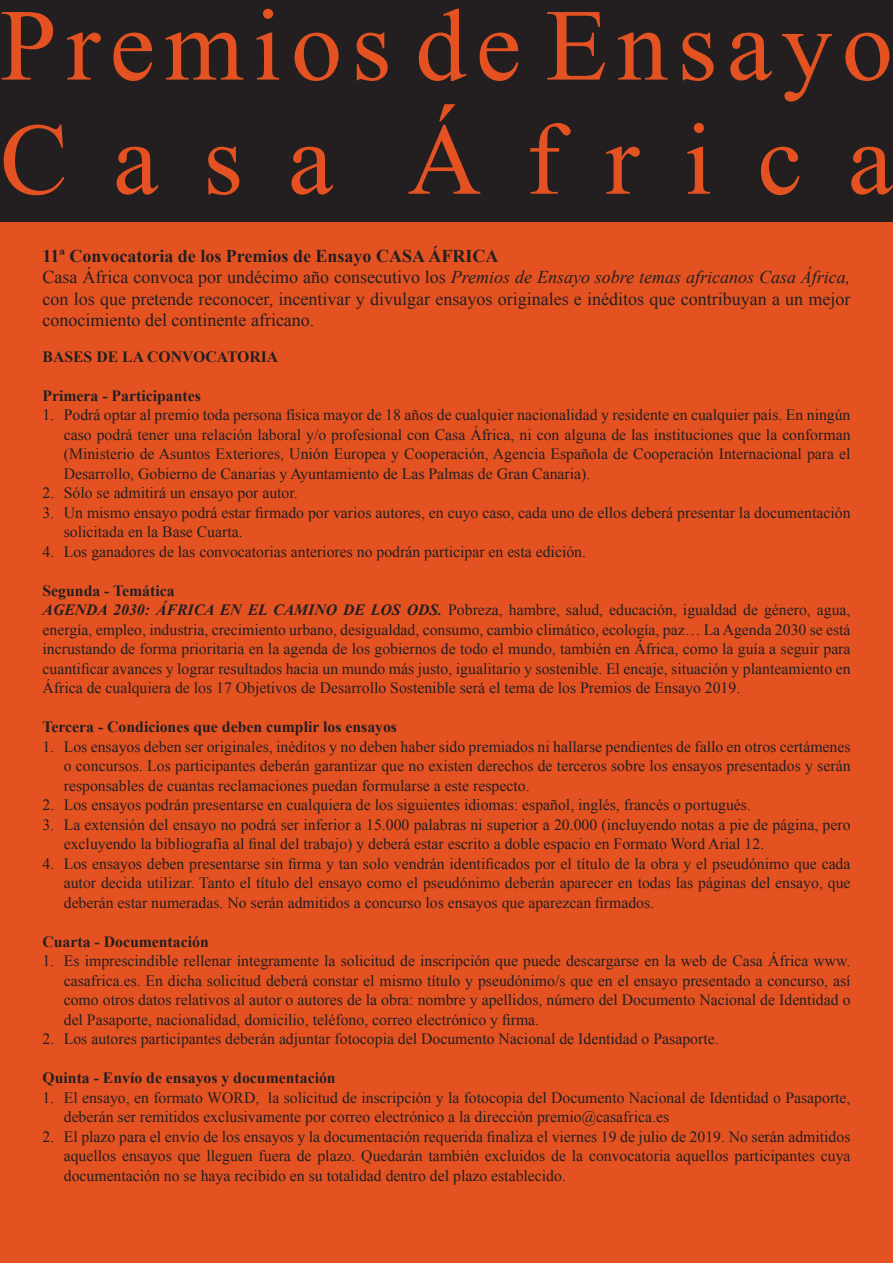
<style>
.page{position:relative;width:893px;height:1263px;background:#e55222}
.page>*{position:absolute;margin:0;border:0;box-sizing:border-box;transform-origin:0 0}
.t1{font:102px/114.1px "Times New Roman";letter-spacing:.095em;color:#e55222}
.t2{font:18px/21.6px "Times New Roman";color:#231f20}
.t3{font:15.75px/19.5px "Times New Roman";color:#231f20;text-align:justify}
.t4{font:700 15.75px "Times New Roman";color:#231f20}
.s1{font-weight:700}
.s2{font-style:italic}
.s3{font-weight:700;font-style:italic}
</style>
<div class="page">
<div style="left:0;top:0;width:893px;height:221px;background:#231f20"></div>
<h1 class="t1" style="left:0;top:-12px;width:894px">Premios de Ensayo<br>C a s a Á f r i c a</h1>
<p class="t2" style="left:43px;top:245px;width:809px"><span class="s1">11ª Convocatoria de los Premios de Ensayo CASA ÁFRICA<br></span>Casa África convoca por undécimo año consecutivo los <span class="s2">Premios de Ensayo sobre temas africanos Casa África, </span>con los que pretende reconocer, incentivar y divulgar ensayos originales e inéditos que contribuyan a un mejor conocimiento del continente africano.</p>
<p class="t4" style="left:43px;top:347px;width:237px">BASES DE LA CONVOCATORIA</p>
<p class="t4" style="left:43px;top:386px;width:160px">Primera - Participantes</p>
<p class="t3" style="left:64px;top:405px;width:788px;text-indent:-21px">1. Podrá optar al premio toda persona física mayor de 18 años de cualquier nacionalidad y residente en cualquier país. En ningún caso podrá tener una relación laboral y/o profesional con Casa África, ni con alguna de las instituciones que la conforman (Ministerio de Asuntos Exteriores, Unión Europea y Cooperación, Agencia Española de Cooperación Internacional para el Desarrollo, Gobierno de Canarias y Ayuntamiento de Las Palmas de Gran Canaria).</p>
<p class="t3" style="left:43px;top:483px;width:257px">2. Sólo se admitirá un ensayo por autor.</p>
<p class="t3" style="left:64px;top:502px;width:788px;text-indent:-21px">3. Un mismo ensayo podrá estar firmado por varios autores, en cuyo caso, cada uno de ellos deberá presentar la documentación solicitada en la Base Cuarta.</p>
<p class="t3" style="left:43px;top:541px;width:545px">4. Los ganadores de las convocatorias anteriores no podrán participar en esta edición.</p>
<p class="t3" style="left:43px;top:580px;width:809px;text-align:left"><span class="s1">Segunda - Temática<br></span><span class="s3">AGENDA 2030: ÁFRICA EN EL CAMINO DE LOS ODS.</span> Pobreza, hambre, salud, educación, igualdad de género, agua, energía, empleo, industria, crecimiento urbano, desigualdad, consumo, cambio climático, ecología, paz… La Agenda 2030 se está incrustando de forma prioritaria en la agenda de los gobiernos de todo el mundo, también en África, como la guía a seguir para cuantificar avances y lograr resultados hacia un mundo más justo, igualitario y sostenible. El encaje, situación y planteamiento en África de cualquiera de los 17 Objetivos de Desarrollo Sostenible será el tema de los Premios de Ensayo 2019.</p>
<p class="t4" style="left:43px;top:718px;width:356px">Tercera - Condiciones que deben cumplir los ensayos</p>
<p class="t3" style="left:64px;top:736px;width:788px;text-indent:-21px">1. Los ensayos deben ser originales, inéditos y no deben haber sido premiados ni hallarse pendientes de fallo en otros certámenes o concursos. Los participantes deberán garantizar que no existen derechos de terceros sobre los ensayos presentados y serán responsables de cuantas reclamaciones puedan formularse a este respecto.</p>
<p class="t3" style="left:43px;top:795px;width:710px">2. Los ensayos podrán presentarse en cualquiera de los siguientes idiomas: español, inglés, francés o portugués.</p>
<p class="t3" style="left:64px;top:814px;width:788px;text-indent:-21px">3. La extensión del ensayo no podrá ser inferior a 15.000 palabras ni superior a 20.000 (incluyendo notas a pie de página, pero excluyendo la bibliografía al final del trabajo) y deberá estar escrito a doble espacio en Formato Word Arial 12.</p>
<p class="t3" style="left:64px;top:853px;width:788px;text-indent:-21px">4. Los ensayos deben presentarse sin firma y tan solo vendrán identificados por el título de la obra y el pseudónimo que cada autor decida utilizar. Tanto el título del ensayo como el pseudónimo deberán aparecer en todas las páginas del ensayo, que deberán estar numeradas. No serán admitidos a concurso los ensayos que aparezcan firmados.</p>
<p class="t4" style="left:43px;top:932px;width:168px">Cuarta - Documentación</p>
<p class="t3" style="left:64px;top:951px;width:788px;text-indent:-21px">1. Es imprescindible rellenar íntegramente la solicitud de inscripción que puede descargarse en la web de Casa África www. casafrica.es. En dicha solicitud deberá constar el mismo título y pseudónimo/s que en el ensayo presentado a concurso, así como otros datos relativos al autor o autores de la obra: nombre y apellidos, número del Documento Nacional de Identidad o del Pasaporte, nacionalidad, domicilio, teléfono, correo electrónico y firma.</p>
<p class="t3" style="left:43px;top:1029px;width:678px">2. Los autores participantes deberán adjuntar fotocopia del Documento Nacional de Identidad o Pasaporte.</p>
<p class="t4" style="left:43px;top:1069px;width:295px">Quinta - Envío de ensayos y documentación</p>
<p class="t3" style="left:64px;top:1087px;width:788px;text-indent:-21px">1. El ensayo, en formato WORD, la solicitud de inscripción y la fotocopia del Documento Nacional de Identidad o Pasaporte, deberán ser remitidos exclusivamente por correo electrónico a la dirección premio@casafrica.es</p>
<p class="t3" style="left:64px;top:1126px;width:788px;text-indent:-21px">2. El plazo para el envío de los ensayos y la documentación requerida finaliza el viernes 19 de julio de 2019. No serán admitidos aquellos ensayos que lleguen fuera de plazo. Quedarán también excluidos de la convocatoria aquellos participantes cuya documentación no se haya recibido en su totalidad dentro del plazo establecido.</p>
</div>
